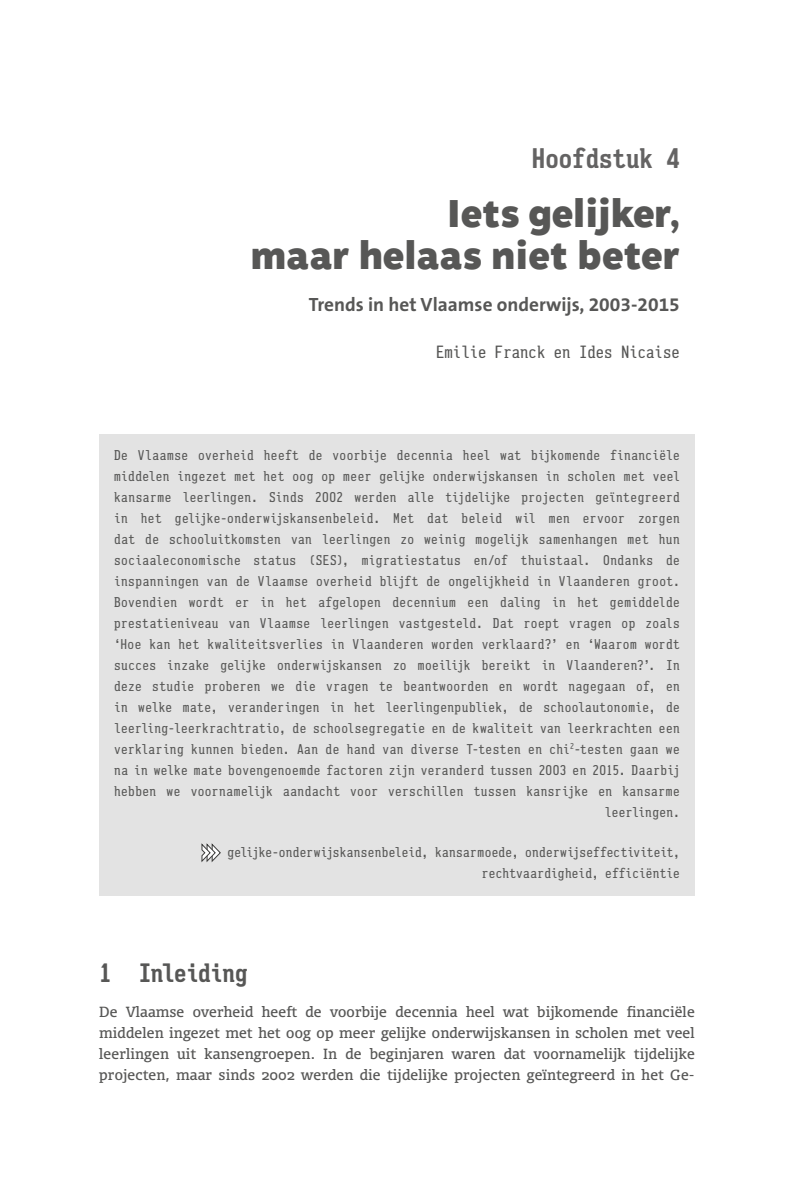
<style>
.page{position:relative;width:794px;height:1191px;background:#fff}
.page>*{position:absolute;margin:0;border:0;box-sizing:border-box;transform-origin:0 0}
.t1{font:900 38.5px/42px "Motiva Sans";color:#575756;text-align:right}
.t2{font:700 28px "Pennsylvania";color:#646363}
.t3{font:700 26.25px "Pennsylvania";letter-spacing:-.02em;color:#575756}
.t4{font:700 19.25px "The Sans B7";color:#575756}
.t5{font:17.5px "Pennsylvania";color:#575756}
.t6{font:14px/21px "Pennsylvania";letter-spacing:.025em;color:#575756;text-align:right}
.t7{font:14px/21px "Olsen Pro";letter-spacing:.01em;color:#575756;text-align:justify}
</style>
<div class="page">
<div style="left:99px;top:435px;width:595px;height:399px;background:#e3e3e3"></div>
<div style="left:99px;top:832px;width:595px;height:63px;background:#e3e3e3"></div>
<svg style="left:201px;top:843px;width:20px;height:19px"></svg>
<h2 class="t2" style="left:532px;top:142px;width:149px">Hoofdstuk 4</h2>
<h1 class="t1" style="left:251px;top:194px;width:430px">Iets gelijker,<br>maar helaas niet beter</h1>
<h3 class="t4" style="left:309px;top:294px;width:372px">Trends in het Vlaamse onderwijs, 2003-2015</h3>
<p class="t5" style="left:436px;top:342px;width:245px">Emilie Franck en Ides Nicaise</p>
<p class="t6" style="left:114px;top:444px;width:567px">De Vlaamse overheid heeft de voorbije decennia heel wat bijkomende financiële middelen ingezet met het oog op meer gelijke onderwijskansen in scholen met veel kansarme leerlingen. Sinds 2002 werden alle tijdelijke projecten geïntegreerd in het gelijke-onderwijskansenbeleid. Met dat beleid wil men ervoor zorgen dat de schooluitkomsten van leerlingen zo weinig mogelijk samenhangen met hun sociaaleconomische status (SES), migratiestatus en/of thuistaal. Ondanks de inspanningen van de Vlaamse overheid blijft de ongelijkheid in Vlaanderen groot.<br>Bovendien wordt er in het afgelopen decennium een daling in het gemiddelde prestatieniveau van Vlaamse leerlingen vastgesteld. Dat roept vragen op zoals ‘Hoe kan het kwaliteitsverlies in Vlaanderen worden verklaard?’ en ‘Waarom wordt succes inzake gelijke onderwijskansen zo moeilijk bereikt in Vlaanderen?’. In deze studie proberen we die vragen te beantwoorden en wordt nagegaan of, en in welke mate, veranderingen in het leerlingenpubliek, de schoolautonomie, de leerling-leerkrachtratio, de schoolsegregatie en de kwaliteit van leerkrachten een verklaring kunnen bieden. Aan de hand van diverse T-testen en chi<sup>2</sup>-testen gaan we na in welke mate bovengenoemde factoren zijn veranderd tussen 2003 en 2015. Daarbij hebben we voornamelijk aandacht voor verschillen tussen kansrijke en kansarme leerlingen.</p>
<p class="t6" style="left:228px;top:841px;width:454px">gelijke-onderwijskansenbeleid, kansarmoede, onderwijseffectiviteit, rechtvaardigheid, efficiëntie</p>
<h3 class="t3" style="left:99px;top:957px;width:150px">1 Inleiding</h3>
<p class="t7" style="left:99px;top:1000px;width:597px">De Vlaamse overheid heeft de voorbije decennia heel wat bijkomende financiële middelen ingezet met het oog op meer gelijke onderwijskansen in scholen met veel leerlingen uit kansengroepen. In de beginjaren waren dat voornamelijk tijdelijke projecten, maar sinds 2002 werden die tijdelijke projecten geïntegreerd in het Ge-</p>
</div>
